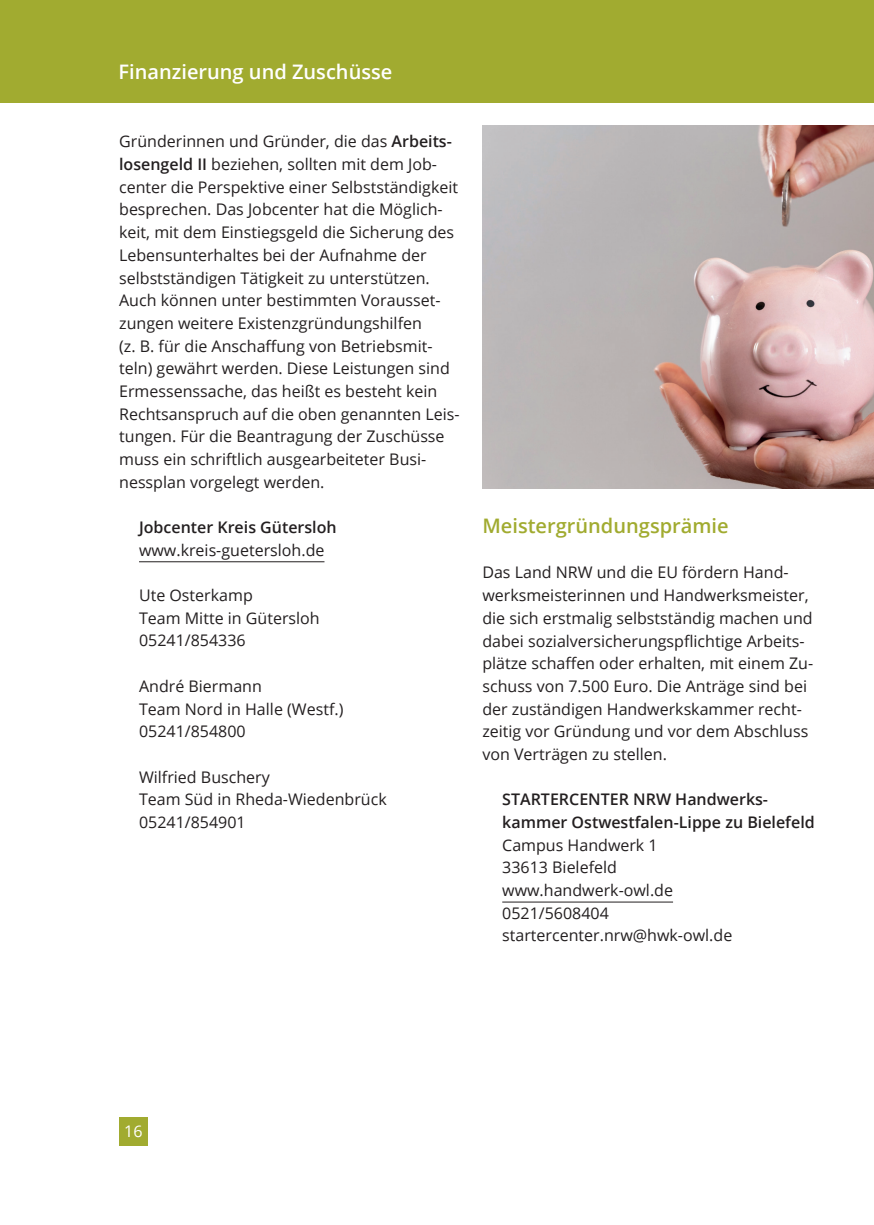
<style>
.page{position:relative;width:874px;height:1225px;background:#fff}
.page>*{position:absolute;margin:0;border:0;box-sizing:border-box;transform-origin:0 0}
.t1{font:600 20px "Open Sans";color:#fff}
.t2{font:600 20px "Open Sans";color:#a1ab30}
.t3{font:16px/22.6px "Open Sans";color:#231f20}
.t4{font:600 16px/22.6px "Open Sans";color:#231f20}
.t5{font:16px "Open Sans";color:#fff}
.s1{font-weight:600}
</style>
<div class="page">
<div style="left:119px;top:1117px;width:28px;height:28px;background:#a1ab30"></div>
<hr style="left:139px;top:561px;width:185px;height:1px;background:#231f20">
<hr style="left:502px;top:901px;width:170px;height:1px;background:#231f20">
<div style="left:0;top:0;width:873px;height:102px;background:#a1ab30"></div>
<img style="left:482px;top:125px;width:391px;height:363px">
<p class="t1" style="left:118px;top:58px;width:275px">Finanzierung und Zuschüsse</p>
<p class="t3" style="left:119px;top:130px;width:342px">Gründerinnen und Gründer, die das <span class="s1">Arbeits&shy;losengeld II</span> beziehen, sollten mit dem Job&shy;center die Perspektive einer Selbstständigkeit besprechen. Das Jobcenter hat die Möglich&shy;keit, mit dem Einstiegsgeld die Sicherung des Lebensunterhaltes bei der Aufnahme der selbstständigen Tätigkeit zu unterstützen.<br>Auch können unter bestimmten Vorausset&shy;zungen weitere Existenzgründungshilfen<br>(z. B. für die Anschaffung von Betriebsmit&shy;teln) gewährt werden. Diese Leistungen sind Ermessenssache, das heißt es besteht kein Rechtsanspruch auf die oben genannten Leis&shy;tungen. Für die Beantragung der Zuschüsse muss ein schriftlich ausgearbeiteter Busi&shy;nessplan vorgelegt werden.</p>
<p class="t4" style="left:139px;top:515px;width:199px">Jobcenter Kreis Gütersloh</p>
<p class="t3" style="left:139px;top:538px;width:187px">www.kreis-guetersloh.de</p>
<p class="t3" style="left:139px;top:583px;width:182px">Ute Osterkamp<br>Team Mitte in Gütersloh<br>05241/854336</p>
<p class="t3" style="left:139px;top:674px;width:206px">André Biermann<br>Team Nord in Halle (Westf.)<br>05241/854800</p>
<p class="t3" style="left:139px;top:765px;width:249px">Wilfried Buschery<br>Team Süd in Rheda-Wiedenbrück<br>05241/854901</p>
<p class="t2" style="left:482px;top:512px;width:248px">Meistergründungsprämie</p>
<p class="t3" style="left:482px;top:561px;width:332px">Das Land NRW und die EU fördern Hand&shy;werksmeisterinnen und Handwerksmeister, die sich erstmalig selbstständig machen und dabei sozialversicherungspflichtige Arbeits&shy;plätze schaffen oder erhalten, mit einem Zu&shy;schuss von 7.500 Euro. Die Anträge sind bei der zuständigen Handwerkskammer recht&shy;zeitig vor Gründung und vor dem Abschluss von Verträgen zu stellen.</p>
<p class="t4" style="left:502px;top:788px;width:314px">STARTERCENTER NRW Handwerks&shy;kammer Ostwestfalen-Lippe zu Bielefeld</p>
<p class="t3" style="left:502px;top:833px;width:231px">Campus Handwerk 1<br>33613 Bielefeld www.handwerk-owl.de<br>0521/5608404 startercenter.nrw@hwk-owl.de</p>
<p class="t5" style="left:124px;top:1119px;width:20px">16</p>
</div>
